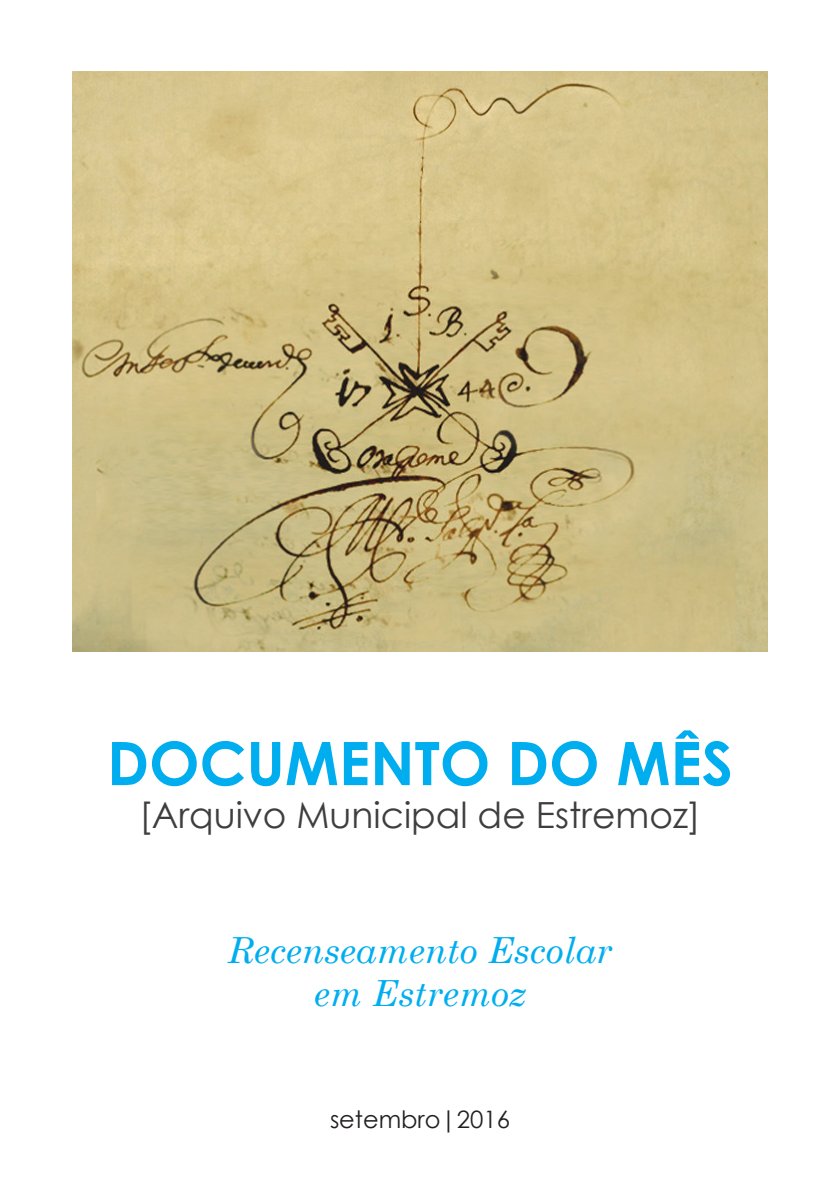
<style>
.page{position:relative;width:840px;height:1191px;background:#fff}
.page>*{position:absolute;margin:0;border:0;box-sizing:border-box;transform-origin:0 0}
.t1{font:700 60px "Century Gothic";color:#00aeef}
.t2{font:italic 36px/43.2px "Century Schoolbook";color:#00aeef;text-align:center}
.t3{font:36px "Century Gothic";color:#3e3e3f}
.t4{font:24px "Century Gothic";color:#231f20}
</style>
<div class="page">
<img style="left:72px;top:72px;width:695px;height:579px">
<h1 class="t1" style="left:107px;top:718px;width:627px">DOCUMENTO DO MÊS</h1>
<p class="t3" style="left:139px;top:790px;width:563px">[Arquivo Municipal de Estremoz]</p>
<p class="t2" style="left:227px;top:927px;width:386px">Recenseamento Escolar em Estremoz</p>
<p class="t4" style="left:330px;top:1102px;width:181px">setembro|2016</p>
</div>
